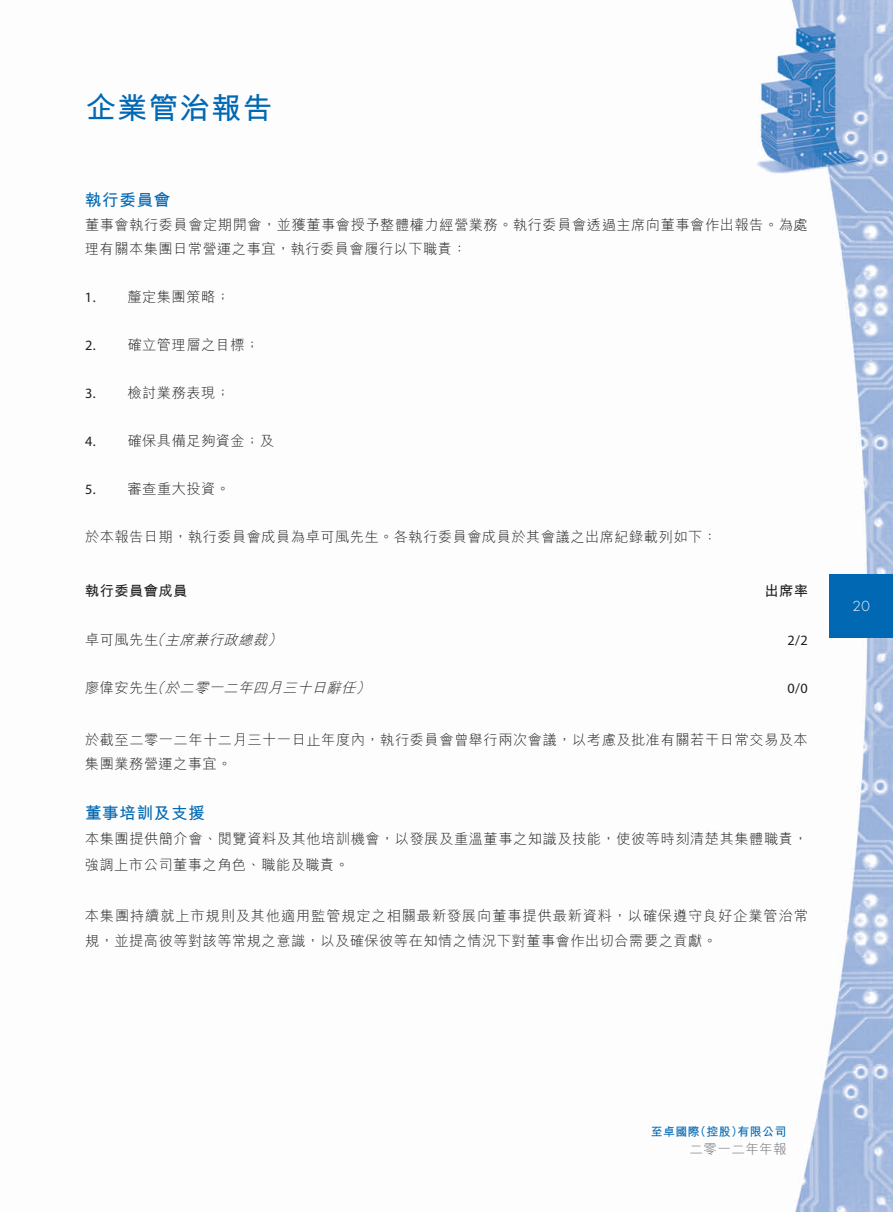
<style>
.page{position:relative;width:893px;height:1212px;background:#fff}
.page>*{position:absolute;margin:0;border:0;box-sizing:border-box;transform-origin:0 0}
.t1{font:700 30px "M Hei HK";letter-spacing:.045em;color:#0168b3}
.t2{font:700 16.5px "M Hei HK";letter-spacing:.045em;color:#0168b3}
.t3{font:300 14.25px/24px "M Hei HK";letter-spacing:.035em;color:#231f20}
.t4{font:300 14.25px/25.5px "M Hei HK";letter-spacing:.06em;color:#231f20}
.t5{font:italic 300 14.25px "M Hei HK";color:#231f20}
.t6{font:700 14.25px "M Hei HK";letter-spacing:.03em;color:#231f20}
.t7{font:14.25px "Myriad";color:#231f20}
.t8{font:300 13.5px "M Hei HK";letter-spacing:.03em;color:#6c6d70}
.t9{font:300 13.5px "Futura";color:#fff}
.t10{font:700 12px "M Hei HK";letter-spacing:.03em;color:#0168b3}
.s1{font-family:"Myriad";font-weight:400}
.s2{font-style:normal}
</style>
<div class="page">
<img style="left:756px;top:0;width:137px;height:1212px">
<div style="left:829px;top:574px;width:64px;height:64px;background:#0168b3"></div>
<h1 class="t1" style="left:86px;top:86px;width:188px">企業管治報告</h1>
<p class="t2" style="left:85px;top:188px;width:87px">執行委員會</p>
<p class="t3" style="left:85px;top:212px;width:724px">董事會執行委員會定期開會，並獲董事會授予整體權力經營業務。執行委員會透過主席向董事會作出報告。為處理有關本集團日常營運之事宜，執行委員會履行以下職責：</p>
<p class="t3" style="left:85px;top:284px;width:147px"><span class="s1">1.</span> 釐定集團策略；</p>
<p class="t3" style="left:85px;top:332px;width:176px"><span class="s1">2.</span> 確立管理層之目標；</p>
<p class="t3" style="left:85px;top:380px;width:147px"><span class="s1">3.</span> 檢討業務表現；</p>
<p class="t3" style="left:85px;top:428px;width:191px"><span class="s1">4.</span> 確保具備足夠資金；及</p>
<p class="t3" style="left:85px;top:476px;width:147px"><span class="s1">5.</span> 審查重大投資。</p>
<p class="t3" style="left:85px;top:524px;width:633px">於本報告日期，執行委員會成員為卓可風先生。各執行委員會成員於其會議之出席紀錄載列如下：</p>
<p class="t6" style="left:85px;top:580px;width:104px">執行委員會成員</p>
<p class="t6" style="left:764px;top:580px;width:45px">出席率</p>
<p class="t5" style="left:85px;top:630px;width:203px"><span class="s2">卓可風先生</span>（主席兼行政總裁）</p>
<p class="t7" style="left:787px;top:633px;width:22px">2/2</p>
<p class="t5" style="left:85px;top:678px;width:292px"><span class="s2">廖偉安先生</span>（於二零一二年四月三十日辭任）</p>
<p class="t7" style="left:787px;top:681px;width:22px">0/0</p>
<p class="t3" style="left:85px;top:727px;width:724px">於截至二零一二年十二月三十一日止年度內，執行委員會曾舉行兩次會議，以考慮及批准有關若干日常交易及本集團業務營運之事宜。</p>
<p class="t2" style="left:85px;top:801px;width:121px">董事培訓及支援</p>
<p class="t3" style="left:85px;top:826px;width:724px;line-height:25.5px">本集團提供簡介會、閱覽資料及其他培訓機會，以發展及重溫董事之知識及技能，使彼等時刻清楚其集體職責，強調上市公司董事之角色、職能及職責。</p>
<p class="t4" style="left:85px;top:902px;width:725px">本集團持續就上市規則及其他適用監管規定之相關最新發展向董事提供最新資料，以確保遵守良好企業管治常規，並提高彼等對該等常規之意識，以及確保彼等在知情之情況下對董事會作出切合需要之貢獻。</p>
<p class="t9" style="left:852px;top:598px;width:19px">20</p>
<p class="t10" style="left:651px;top:1122px;width:137px">至卓國際（控股）有限公司</p>
<p class="t8" style="left:690px;top:1140px;width:99px">二零一二年年報</p>
</div>
